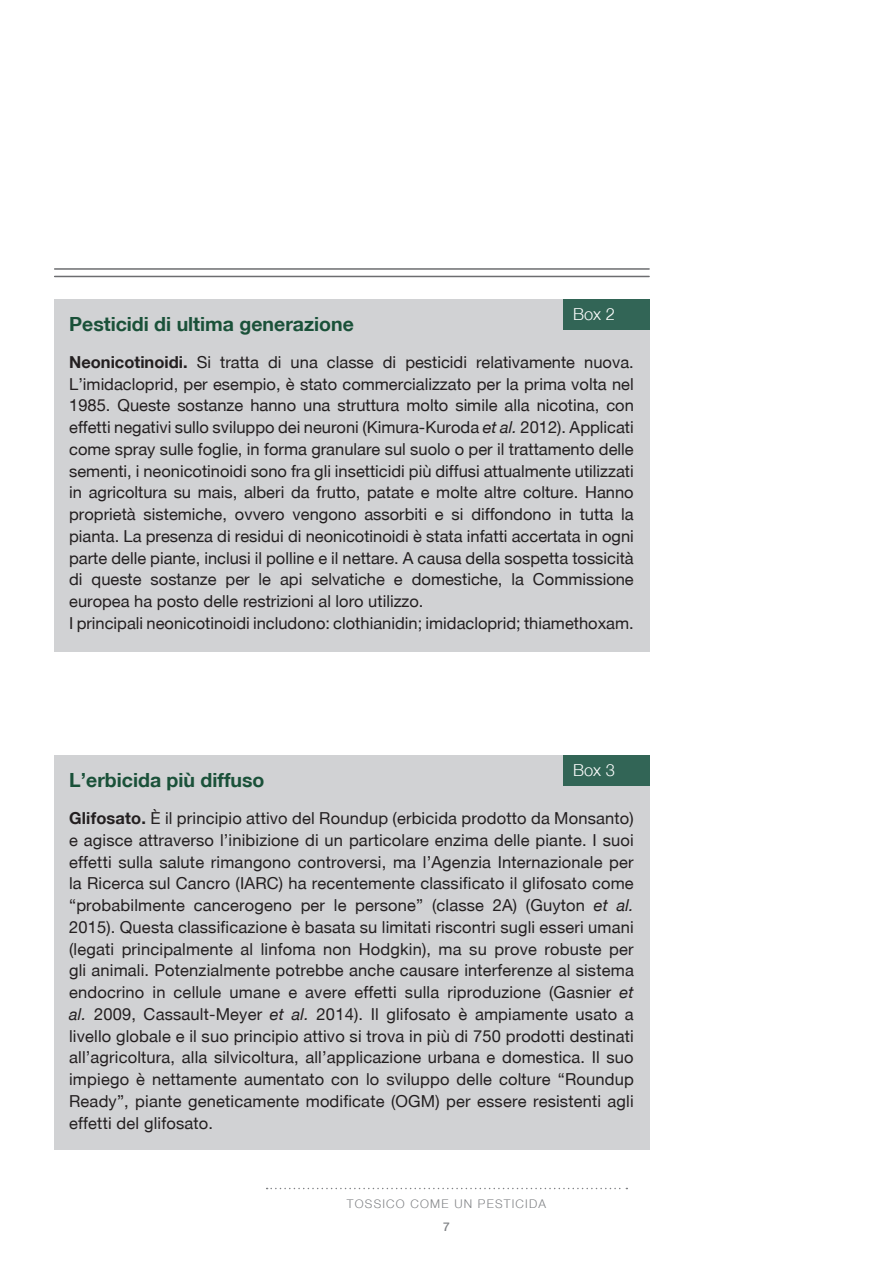
<style>
.page{position:relative;width:893px;height:1263px;background:#fff}
.page>*{position:absolute;margin:0;border:0;box-sizing:border-box;transform-origin:0 0}
.t1{font:700 19.5px "Helvetica Neue";color:#1a5139}
.t2{font:16.5px/21.8px "Helvetica Neue";color:#231f20}
.t3{font:300 16.5px "Helvetica Neue";color:#fff}
.t4{font:300 12px "Helvetica Neue";letter-spacing:.1em;color:#808285}
.t5{font:500 12px "Helvetica Neue";color:#808285}
.s1{font-weight:700}
.s2{font-style:italic}
</style>
<div class="page">
<hr style="left:55px;top:268px;width:594px;height:2px;background:#6c6d70">
<hr style="left:55px;top:276px;width:594px;height:1px;background:#6c6d70">
<svg style="left:267px;top:1188px;width:360px;height:1px"></svg>
<div style="left:54px;top:299px;width:596px;height:352px;background:#d1d2d4"></div>
<div style="left:563px;top:299px;width:87px;height:31px;background:#326556"></div>
<div style="left:54px;top:755px;width:596px;height:395px;background:#d1d2d4"></div>
<div style="left:563px;top:755px;width:87px;height:31px;background:#326556"></div>
<p class="t3" style="left:573px;top:304px;width:43px">Box 2</p>
<p class="t1" style="left:69px;top:312px;width:286px">Pesticidi di ultima generazione</p>
<p class="t2" style="left:69px;top:351px;width:566px"><span class="s1">Neonicotinoidi.</span> Si tratta di una classe di pesticidi relativamente nuova.<br>L’imidacloprid, per esempio, è stato commercializzato per la prima volta nel 1985. Queste sostanze hanno una struttura molto simile alla nicotina, con effetti negativi sullo sviluppo dei neuroni (Kimura-Kuroda <span class="s2">et al.</span> 2012). Applicati come spray sulle foglie, in forma granulare sul suolo o per il trattamento delle sementi, i neonicotinoidi sono fra gli insetticidi più diffusi attualmente utilizzati in agricoltura su mais, alberi da frutto, patate e molte altre colture. Hanno proprietà sistemiche, ovvero vengono assorbiti e si diffondono in tutta la pianta. La presenza di residui di neonicotinoidi è stata infatti accertata in ogni parte delle piante, inclusi il polline e il nettare. A causa della sospetta tossicità di queste sostanze per le api selvatiche e domestiche, la Commissione europea ha posto delle restrizioni al loro utilizzo.<br>I principali neonicotinoidi includono: clothianidin; imidacloprid; thiamethoxam.</p>
<p class="t3" style="left:573px;top:760px;width:43px">Box 3</p>
<p class="t1" style="left:69px;top:768px;width:197px">L’erbicida più diffuso</p>
<p class="t2" style="left:69px;top:807px;width:566px;text-align:justify"><span class="s1">Glifosato.</span> È il principio attivo del Roundup (erbicida prodotto da Monsanto) e agisce attraverso l’inibizione di un particolare enzima delle piante. I suoi effetti sulla salute rimangono controversi, ma l’Agenzia Internazionale per la Ricerca sul Cancro (IARC) ha recentemente classificato il glifosato come “probabilmente cancerogeno per le persone” (classe 2A) (Guyton <span class="s2">et al.<br></span>2015). Questa classificazione è basata su limitati riscontri sugli esseri umani (legati principalmente al linfoma non Hodgkin), ma su prove robuste per gli animali. Potenzialmente potrebbe anche causare interferenze al sistema endocrino in cellule umane e avere effetti sulla riproduzione (Gasnier <span class="s2">et al.</span> 2009, Cassault-Meyer <span class="s2">et al.</span> 2014). Il glifosato è ampiamente usato a livello globale e il suo principio attivo si trova in più di 750 prodotti destinati all’agricoltura, alla silvicoltura, all’applicazione urbana e domestica. Il suo impiego è nettamente aumentato con lo sviluppo delle colture “Roundup Ready”, piante geneticamente modificate (OGM) per essere resistenti agli effetti del glifosato.</p>
<p class="t4" style="left:347px;top:1196px;width:201px">TOSSICO COME UN PESTICIDA</p>
<p class="t5" style="left:443px;top:1219px;width:8px">7</p>
</div>
